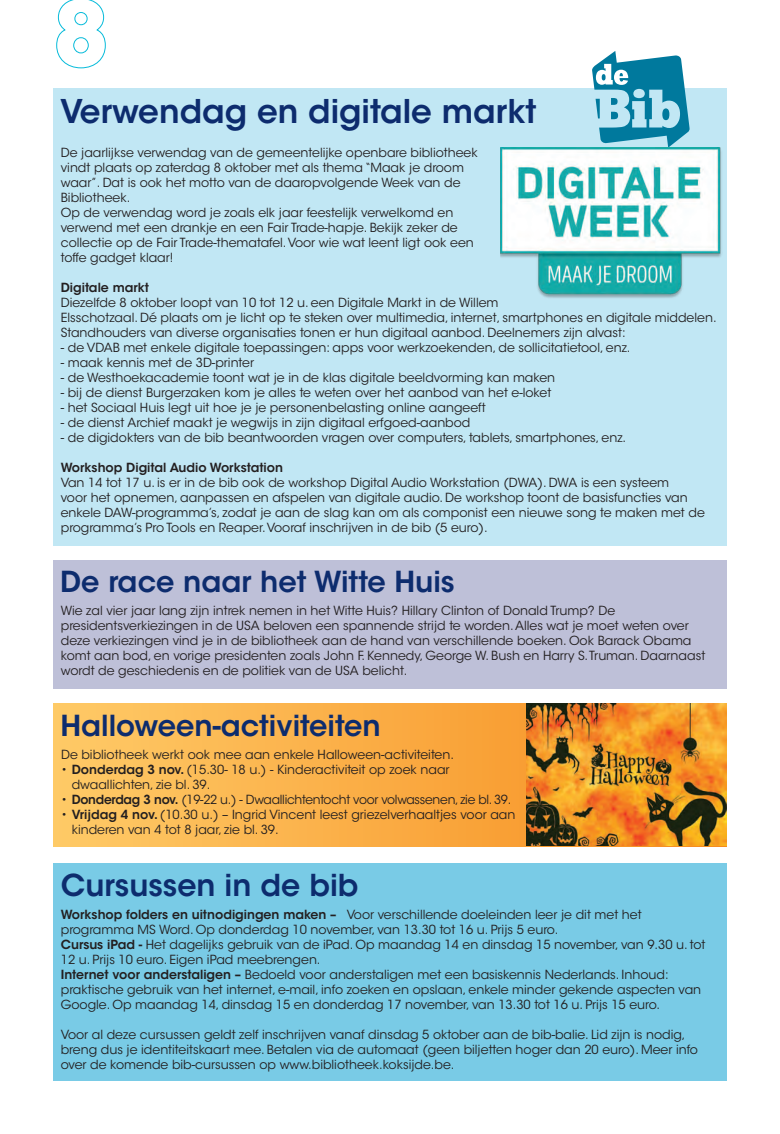
<style>
.page{position:relative;width:780px;height:1134px;background:#fff}
.page>*{position:absolute;margin:0;border:0;box-sizing:border-box;transform-origin:0 0}
.Titels_licht_blauw_i{font:600 32.5px "ITC Avant Garde Std";color:#0d2c6e}
.Titels_licht_blauw_i-2{font:600 30px "ITC Avant Garde Std";color:#0d2c6e}
.Titels_licht_blauw_i-3{font:600 28.75px "ITC Avant Garde Std";color:#0d2c6e}
.Body_insprong_2_mm{font:12.5px/15px "ITC Avant Garde Std";color:#231f20}
.Body_insprong_2_mm-2{font:12.5px "ITC Avant Garde Std";letter-spacing:-.02em;color:#231f20}
.Body_insprong_2_mm-3{font:600 12.5px "ITC Avant Garde Std";color:#231f20}
.s1{font-weight:600}
</style>
<div class="page">
<div style="left:53px;top:863px;width:673px;height:218px;background:#79cbe6"></div>
<div style="left:53px;top:560px;width:673px;height:128px;background:#bec0d8"></div>
<svg style="left:53px;top:704px;width:673px;height:142px;background:#fbb44d"></svg>
<div style="left:53px;top:89px;width:673px;height:457px;background:#c1e7f4"></div>
<svg style="left:592px;top:51px;width:97px;height:97px"></svg>
<img style="left:526px;top:704px;width:200px;height:141px">
<img style="left:501px;top:148px;width:221px;height:150px">
<svg style="left:56px;top:0;width:50px;height:68px"></svg>
<p class="Titels_licht_blauw_i" style="left:60px;top:90px;width:478px">Verwendag en digitale markt</p>
<p class="Body_insprong_2_mm" style="left:61px;top:145px;width:418px">De jaarlijkse verwendag van de gemeentelijke openbare bibliotheek vindt plaats op zaterdag 8 oktober met als thema “Maak je droom waar”. Dat is ook het motto van de daaropvolgende Week van de Bibliotheek.</p>
<p class="Body_insprong_2_mm" style="left:61px;top:205px;width:414px">Op de verwendag word je zoals elk jaar feestelijk verwelkomd en verwend met een drankje en een Fair Trade-hapje. Bekijk zeker de collectie op de Fair Trade-thematafel. Voor wie wat leent ligt ook een toffe gadget klaar!</p>
<p class="Body_insprong_2_mm-3" style="left:61px;top:279px;width:90px">Digitale markt</p>
<p class="Body_insprong_2_mm" style="left:61px;top:295px;width:657px">Diezelfde 8 oktober loopt van 10 tot 12 u. een Digitale Markt in de Willem<br>Elsschotzaal. Dé plaats om je licht op te steken over multimedia, internet, smartphones en digitale middelen.<br>Standhouders van diverse organisaties tonen er hun digitaal aanbod. Deelnemers zijn alvast:</p>
<p class="Body_insprong_2_mm" style="left:61px;top:340px;width:571px">- de VDAB met enkele digitale toepassingen: apps voor werkzoekenden, de sollicitatietool, enz.</p>
<p class="Body_insprong_2_mm" style="left:61px;top:355px;width:195px">- maak kennis met de 3D-printer</p>
<p class="Body_insprong_2_mm" style="left:61px;top:370px;width:496px">- de Westhoekacademie toont wat je in de klas digitale beeldvorming kan maken</p>
<p class="Body_insprong_2_mm" style="left:61px;top:385px;width:492px">- bij de dienst Burgerzaken kom je alles te weten over het aanbod van het e-loket</p>
<p class="Body_insprong_2_mm" style="left:61px;top:400px;width:426px">- het Sociaal Huis legt uit hoe je je personenbelasting online aangeeft</p>
<p class="Body_insprong_2_mm" style="left:61px;top:415px;width:411px">- de dienst Archief maakt je wegwijs in zijn digitaal erfgoed-aanbod</p>
<p class="Body_insprong_2_mm" style="left:61px;top:430px;width:567px">- de digidokters van de bib beantwoorden vragen over computers, tablets, smartphones, enz.</p>
<p class="Body_insprong_2_mm-3" style="left:61px;top:459px;width:224px">Workshop Digital Audio Workstation</p>
<p class="Body_insprong_2_mm" style="left:61px;top:475px;width:645px">Van 14 tot 17 u. is er in de bib ook de workshop Digital Audio Workstation (DWA). DWA is een systeem<br>voor het opnemen, aanpassen en afspelen van digitale audio. De workshop toont de basisfuncties van enkele DAW-programma’s, zodat je aan de slag kan om als componist een nieuwe song te maken met de programma’s Pro Tools en Reaper. Vooraf inschrijven in de bib (5 euro).</p>
<p class="Titels_licht_blauw_i-3" style="left:60px;top:563px;width:396px">De race naar het Witte Huis</p>
<p class="Body_insprong_2_mm" style="left:61px;top:603px;width:646px">Wie zal vier jaar lang zijn intrek nemen in het Witte Huis? Hillary Clinton of Donald Trump? De presidentsverkiezingen in de USA beloven een spannende strijd te worden. Alles wat je moet weten over deze verkiezingen vind je in de bibliotheek aan de hand van verschillende boeken. Ook Barack Obama komt aan bod, en vorige presidenten zoals John F. Kennedy, George W. Bush en Harry S. Truman. Daarnaast wordt de geschiedenis en de politiek van de USA belicht.</p>
<p class="Titels_licht_blauw_i-3" style="left:60px;top:707px;width:321px">Halloween-activiteiten</p>
<p class="Body_insprong_2_mm" style="left:61px;top:747px;width:394px">De bibliotheek werkt ook mee aan enkele Halloween-activiteiten.</p>
<p class="Body_insprong_2_mm" style="left:72px;top:762px;width:379px;text-indent:-11px">• <span class="s1">Donderdag 3 nov.</span> (15.30- 18 u.) - Kinderactiviteit op zoek naar dwaallichten, zie bl. 39.</p>
<p class="Body_insprong_2_mm-2" style="left:61px;top:792px;width:451px">• <span class="s1">Donderdag 3 nov.</span> (19-22 u.) - Dwaallichtentocht voor volwassenen, zie bl. 39.</p>
<p class="Body_insprong_2_mm" style="left:72px;top:807px;width:445px;text-indent:-11px">• <span class="s1">Vrijdag 4 nov.</span> (10.30 u.) – Ingrid Vincent leest griezelverhaaltjes voor aan kinderen van 4 tot 8 jaar, zie bl. 39.</p>
<p class="Titels_licht_blauw_i-2" style="left:61px;top:866px;width:299px">Cursussen in de bib</p>
<p class="Body_insprong_2_mm" style="left:61px;top:907px;width:582px"><span class="s1">Workshop folders en uitnodigingen maken –</span> Voor verschillende doeleinden leer je dit met het programma MS Word. Op donderdag 10 november, van 13.30 tot 16 u. Prijs 5 euro.</p>
<p class="Body_insprong_2_mm" style="left:61px;top:937px;width:646px"><span class="s1">Cursus iPad -</span> Het dagelijks gebruik van de iPad. Op maandag 14 en dinsdag 15 november, van 9.30 u. tot<br>12 u. Prijs 10 euro. Eigen iPad meebrengen.</p>
<p class="Body_insprong_2_mm" style="left:61px;top:967px;width:642px"><span class="s1">Internet voor anderstaligen –</span> Bedoeld voor anderstaligen met een basiskennis Nederlands. Inhoud: praktische gebruik van het internet, e-mail, info zoeken en opslaan, enkele minder gekende aspecten van<br>Google. Op maandag 14, dinsdag 15 en donderdag 17 november, van 13.30 tot 16 u. Prijs 15 euro.</p>
<p class="Body_insprong_2_mm" style="left:61px;top:1027px;width:638px">Voor al deze cursussen geldt zelf inschrijven vanaf dinsdag 5 oktober aan de bib-balie. Lid zijn is nodig, breng dus je identiteitskaart mee. Betalen via de automaat (geen biljetten hoger dan 20 euro). Meer info over de komende bib-cursussen op www.bibliotheek.koksijde.be.</p>
</div>
